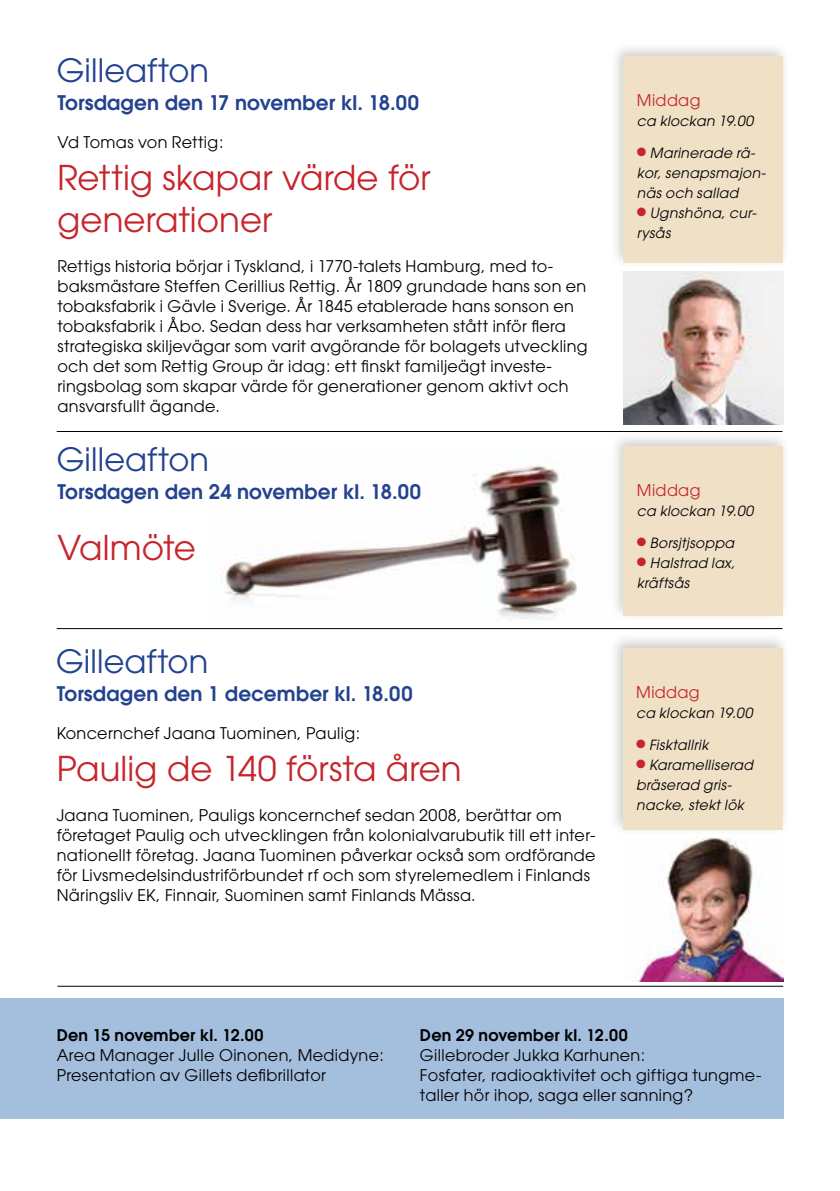
<style>
.page{position:relative;width:840px;height:1191px;background:#fff}
.page>*{position:absolute;margin:0;border:0;box-sizing:border-box;transform-origin:0 0}
.t1{font:34px/42px "Avant Garde";color:#c6252c}
.t2{font:32px "Avant Garde";letter-spacing:.005em;color:#23428f}
.t3{font:600 20px "Avant Garde";letter-spacing:.01em;color:#23428f}
.t4{font:16px/20px "Avant Garde";letter-spacing:.02em;color:#000}
.t5{font:600 16px "Avant Garde";letter-spacing:.01em;color:#000}
.t6{font:16px "Avant Garde";letter-spacing:.025em;color:#c6252c}
.t7{font:italic 14px/20px "Avant Garde";letter-spacing:.025em;color:#000}
.s1{color:#c6252c}
</style>
<div class="page">
<img style="left:222px;top:462px;width:355px;height:158px">
<div style="left:0;top:998px;width:782px;height:121px;background:#a4bedd"></div>
<div style="left:608px;top:41px;width:182px;height:228px;background:#000;opacity:.2"></div>
<div style="left:623px;top:57px;width:159px;height:206px;background:#f0e0c6"></div>
<hr style="left:57px;top:431px;width:725px;height:1px;background:#000">
<div style="left:608px;top:431px;width:182px;height:191px;background:#000;opacity:.2"></div>
<div style="left:623px;top:446px;width:159px;height:170px;background:#f0e0c6"></div>
<hr style="left:57px;top:628px;width:725px;height:1px;background:#000">
<div style="left:608px;top:632px;width:181px;height:204px;background:#000;opacity:.2"></div>
<div style="left:622px;top:648px;width:160px;height:182px;background:#f0e0c6"></div>
<img style="left:623px;top:837px;width:159px;height:144px">
<img style="left:623px;top:271px;width:159px;height:153px">
<hr style="left:57px;top:986px;width:725px;height:1px;background:#000">
<h2 class="t2" style="left:57px;top:51px;width:154px">Gilleafton</h2>
<p class="t3" style="left:57px;top:89px;width:363px">Torsdagen den 17 november kl. 18.00</p>
<p class="t4" style="left:57px;top:132px;width:167px">Vd Tomas von Rettig:</p>
<h1 class="t1" style="left:57px;top:156px;width:374px">Rettig skapar värde för generationer</h1>
<p class="t4" style="left:57px;top:256px;width:531px">Rettigs historia börjar i Tyskland, i 1770-talets Hamburg, med to&shy;baksmästare Steffen Cerillius Rettig. År 1809 grundade hans son en tobaksfabrik i Gävle i Sverige. År 1845 etablerade hans sonson en tobaksfabrik i Åbo. Sedan dess har verksamheten stått inför flera strategiska skiljevägar som varit avgörande för bolagets utveckling och det som Rettig Group är idag: ett finskt familjeägt investe&shy;ringsbolag som skapar värde för generationer genom aktivt och ansvarsfullt ägande.</p>
<h2 class="t2" style="left:57px;top:441px;width:154px">Gilleafton</h2>
<p class="t3" style="left:57px;top:479px;width:365px">Torsdagen den 24 november kl. 18.00</p>
<h1 class="t1" style="left:57px;top:526px;width:140px">Valmöte</h1>
<h2 class="t2" style="left:56px;top:642px;width:154px">Gilleafton</h2>
<p class="t3" style="left:57px;top:680px;width:357px">Torsdagen den 1 december kl. 18.00</p>
<p class="t4" style="left:57px;top:723px;width:305px">Koncernchef Jaana Tuominen, Paulig:</p>
<h1 class="t1" style="left:57px;top:747px;width:406px">Paulig de 140 första åren</h1>
<p class="t4" style="left:57px;top:805px;width:540px">Jaana Tuominen, Pauligs koncernchef sedan 2008, berättar om företaget Paulig och utvecklingen från kolonialvarubutik till ett inter&shy;nationellt företag. Jaana Tuominen påverkar också som ordförande för Livsmedelsindustriförbundet rf och som styrelemedlem i Finlands Näringsliv EK, Finnair, Suominen samt Finlands Mässa.</p>
<p class="t6" style="left:636px;top:91px;width:65px">Middag</p>
<p class="t7" style="left:636px;top:111px;width:118px">ca klockan 19.00</p>
<p class="t7" style="left:636px;top:143px;width:130px"><span class="s1">●</span> Marinerade rä&shy;kor, senapsmajon&shy;näs och sallad</p>
<p class="t7" style="left:636px;top:203px;width:121px"><span class="s1">●</span> Ugnshöna, cur&shy;rysås</p>
<p class="t6" style="left:636px;top:481px;width:65px">Middag</p>
<p class="t7" style="left:636px;top:501px;width:118px">ca klockan 19.00</p>
<p class="t7" style="left:636px;top:533px;width:99px"><span class="s1">●</span> Borsjtjsoppa</p>
<p class="t7" style="left:636px;top:553px;width:100px"><span class="s1">●</span> Halstrad lax, kräftsås</p>
<p class="t6" style="left:635px;top:682px;width:65px">Middag</p>
<p class="t7" style="left:635px;top:702px;width:118px">ca klockan 19.00</p>
<p class="t7" style="left:635px;top:734px;width:74px"><span class="s1">●</span> Fisktallrik</p>
<p class="t7" style="left:635px;top:754px;width:118px"><span class="s1">●</span> Karamelliserad bräserad gris&shy;nacke, stekt lök</p>
<p class="t5" style="left:57px;top:1025px;width:208px">Den 15 november kl. 12.00</p>
<p class="t4" style="left:57px;top:1045px;width:328px">Area Manager Julle Oinonen, Medidyne:<br>Presentation av Gillets defibrillator</p>
<p class="t5" style="left:420px;top:1025px;width:209px">Den 29 november kl. 12.00</p>
<p class="t4" style="left:420px;top:1045px;width:343px">Gillebroder Jukka Karhunen:<br>Fosfater, radioaktivitet och giftiga tungme&shy;taller hör ihop, saga eller sanning?</p>
</div>
